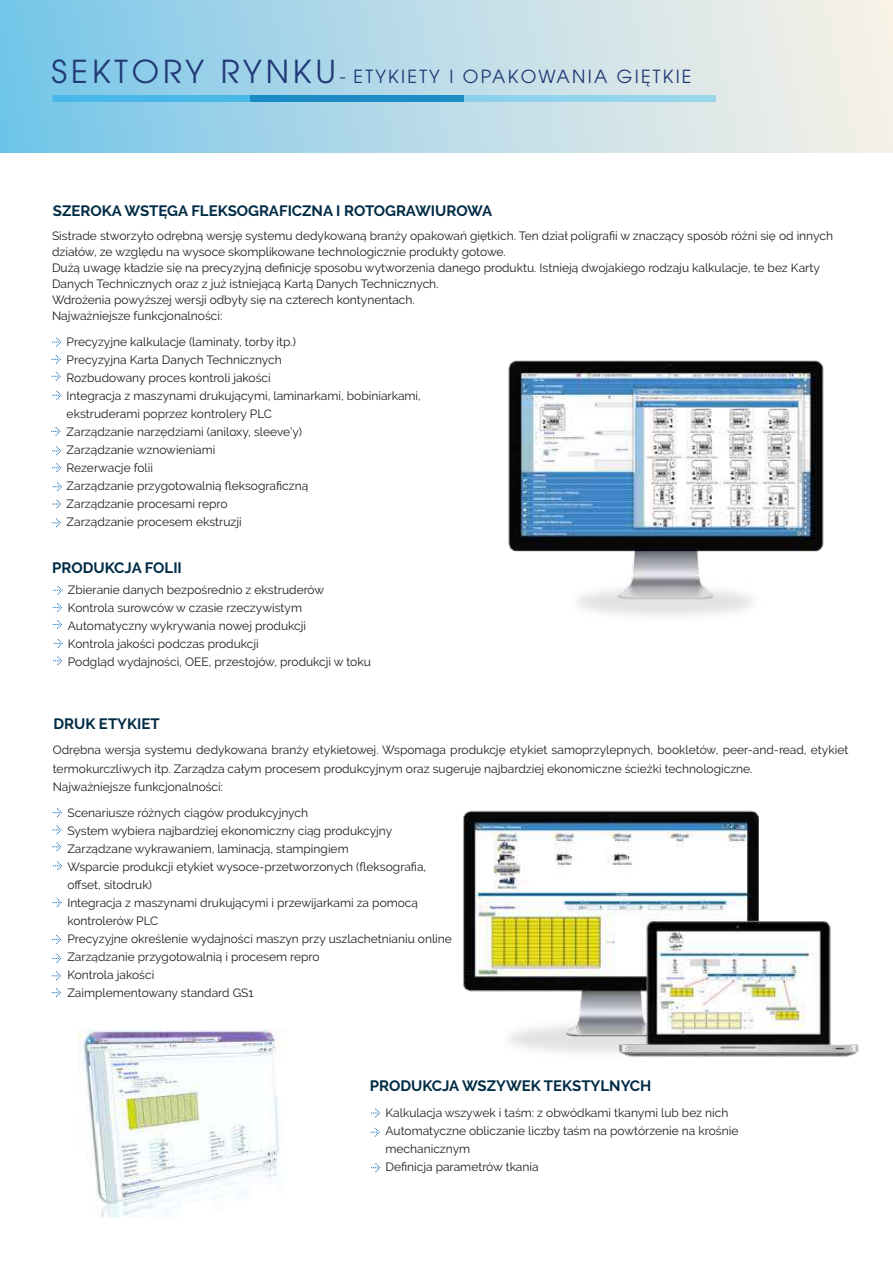
<style>
.page{position:relative;width:893px;height:1263px;background:#fff}
.page>*{position:absolute;margin:0;border:0;box-sizing:border-box;transform-origin:0 0}
.t1{font:18px "ITC Avant Garde Pro";letter-spacing:.125em;color:#223a76}
.t2{font:700 15px "Raleway";color:#002b45}
.t3{font:12px/18px "Raleway";color:#1d1d1b}
.s1{font-size:31.5px}
</style>
<div class="page">
<div style="left:0;top:0;width:893px;height:153px;background:linear-gradient(to right,#78c6e9,#fcf2e8)"></div>
<svg style="left:52px;top:338px;width:9px;height:9px"></svg>
<svg style="left:52px;top:355px;width:9px;height:9px"></svg>
<svg style="left:52px;top:372px;width:9px;height:9px"></svg>
<svg style="left:52px;top:391px;width:9px;height:9px"></svg>
<svg style="left:51px;top:427px;width:9px;height:9px"></svg>
<svg style="left:52px;top:446px;width:9px;height:9px"></svg>
<svg style="left:52px;top:463px;width:9px;height:9px"></svg>
<svg style="left:53px;top:482px;width:9px;height:9px"></svg>
<svg style="left:52px;top:499px;width:9px;height:9px"></svg>
<svg style="left:52px;top:518px;width:9px;height:9px"></svg>
<svg style="left:53px;top:808px;width:9px;height:9px"></svg>
<svg style="left:52px;top:825px;width:10px;height:9px"></svg>
<svg style="left:52px;top:842px;width:10px;height:9px"></svg>
<svg style="left:53px;top:861px;width:9px;height:9px"></svg>
<svg style="left:52px;top:898px;width:10px;height:9px"></svg>
<svg style="left:52px;top:935px;width:9px;height:9px"></svg>
<svg style="left:52px;top:954px;width:10px;height:9px"></svg>
<svg style="left:52px;top:971px;width:9px;height:9px"></svg>
<svg style="left:52px;top:988px;width:9px;height:9px"></svg>
<svg style="left:53px;top:586px;width:10px;height:9px"></svg>
<svg style="left:53px;top:603px;width:9px;height:9px"></svg>
<svg style="left:53px;top:620px;width:9px;height:9px"></svg>
<svg style="left:54px;top:639px;width:9px;height:9px"></svg>
<svg style="left:53px;top:656px;width:9px;height:9px"></svg>
<svg style="left:371px;top:1108px;width:9px;height:9px"></svg>
<svg style="left:370px;top:1128px;width:10px;height:9px"></svg>
<svg style="left:371px;top:1163px;width:9px;height:9px"></svg>
<div style="left:53px;top:95px;width:663px;height:7px;background:#93d3ec"></div>
<div style="left:53px;top:95px;width:411px;height:7px;background:#1d8bc5"></div>
<div style="left:52px;top:95px;width:197px;height:7px;background:#49b8e8"></div>
<img style="left:79px;top:1029px;width:203px;height:189px">
<img style="left:508px;top:360px;width:316px;height:221px">
<img style="left:577px;top:581px;width:176px;height:35px">
<img style="left:463px;top:810px;width:396px;height:247px">
<h1 class="t1" style="left:52px;top:65px;width:641px"><span class="s1">SEKTORY RYNKU</span>- ETYKIETY I OPAKOWANIA GIĘTKIE</h1>
<p class="t2" style="left:53px;top:202px;width:441px">SZEROKA WSTĘGA FLEKSOGRAFICZNA I ROTOGRAWIUROWA</p>
<p class="t3" style="left:52px;top:228px;width:782px;line-height:15.9px">Sistrade stworzyło odrębną wersję systemu dedykowaną branży opakowań giętkich. Ten dział poligrafii w znaczący sposób różni się od innych działów, ze względu na wysoce skomplikowane technologicznie produkty gotowe.<br>Dużą uwagę kładzie się na precyzyjną definicję sposobu wytworzenia danego produktu. Istnieją dwojakiego rodzaju kalkulacje, te bez Karty Danych Technicznych oraz z już istniejącą Kartą Danych Technicznych.<br>Wdrożenia powyższej wersji odbyły się na czterech kontynentach.<br>Najważniejsze funkcjonalności:</p>
<p class="t3" style="left:67px;top:333px;width:356px">Precyzyjne kalkulacje (laminaty, torby itp.)<br>Precyzyjna Karta Danych Technicznych<br>Rozbudowany proces kontroli jakości<br>Integracja z maszynami drukującymi, laminarkami, bobiniarkami, ekstruderami poprzez kontrolery PLC<br>Zarządzanie narzędziami (aniloxy, sleeve’y)<br>Zarządzanie wznowieniami<br>Rezerwacje folii<br>Zarządzanie przygotowalnią fleksograficzną<br>Zarządzanie procesami repro<br>Zarządzanie procesem ekstruzji</p>
<p class="t2" style="left:52px;top:559px;width:131px">PRODUKCJA FOLII</p>
<p class="t3" style="left:68px;top:581px;width:304px">Zbieranie danych bezpośrednio z ekstruderów Kontrola surowców w czasie rzeczywistym Automatyczny wykrywania nowej produkcji<br>Kontrola jakości podczas produkcji<br>Podgląd wydajności, OEE, przestojów, produkcji w toku</p>
<p class="t2" style="left:54px;top:715px;width:108px">DRUK ETYKIET</p>
<p class="t3" style="left:53px;top:741px;width:797px">Odrębna wersja systemu dedykowana branży etykietowej. Wspomaga produkcję etykiet samoprzylepnych, bookletów, peer-and-read, etykiet termokurczliwych itp. Zarządza całym procesem produkcyjnym oraz sugeruje najbardziej ekonomiczne ścieżki technologiczne.<br>Najważniejsze funkcjonalności:</p>
<p class="t3" style="left:67px;top:803px;width:386px">Scenariusze różnych ciągów produkcyjnych<br>System wybiera najbardziej ekonomiczny ciąg produkcyjny Zarządzane wykrawaniem, laminacją, stampingiem<br>Wsparcie produkcji etykiet wysoce-przetworzonych (fleksografia, offset, sitodruk)<br>Integracja z maszynami drukującymi i przewijarkami za pomocą kontrolerów PLC<br>Precyzyjne określenie wydajności maszyn przy uszlachetnianiu online Zarządzanie przygotowalnią i procesem repro<br>Kontrola jakości<br>Zaimplementowany standard GS1</p>
<p class="t2" style="left:370px;top:1077px;width:283px">PRODUKCJA WSZYWEK TEKSTYLNYCH</p>
<p class="t3" style="left:386px;top:1104px;width:354px">Kalkulacja wszywek i taśm: z obwódkami tkanymi lub bez nich Automatyczne obliczanie liczby taśm na powtórzenie na krośnie mechanicznym<br>Definicja parametrów tkania</p>
</div>
